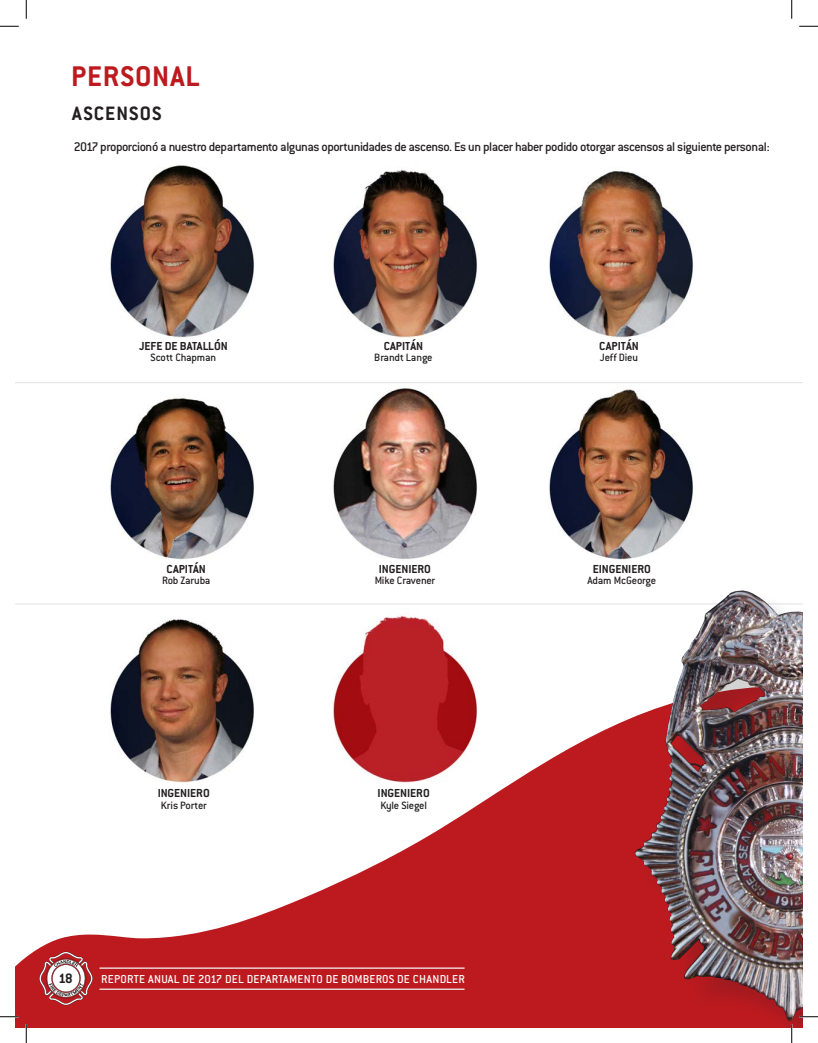
<style>
.page{position:relative;width:818px;height:1043px;background:#fff}
.page>*{position:absolute;margin:0;border:0;box-sizing:border-box;transform-origin:0 0}
.t1{font:700 31.25px "Conduit ITC";letter-spacing:.025em;color:#bd1a1f}
.t2{font:700 21.25px "Conduit ITC";letter-spacing:.05em;color:#231f20}
.t3{font:700 15px "Conduit ITC";color:#231f20}
.t4{font:500 13.75px "Conduit ITC";letter-spacing:-.035em;color:#231f20}
.t5{font:700 12.75px "Conduit ITC";color:#231f20}
.t6{font:500 12.62px "Conduit ITC";letter-spacing:.015em;color:#fff}
.t7{font:500 11.75px "Conduit ITC";letter-spacing:-.015em;color:#231f20}
</style>
<div class="page">
<svg style="left:15px;top:709px;width:611px;height:319px;fill:#bd1a1f"></svg>
<svg style="left:39px;top:951px;width:54px;height:54px"></svg>
<hr style="left:100px;top:967px;width:364px;height:1px;background:#f2f3f4">
<hr style="left:100px;top:988px;width:364px;height:1px;background:#f2f3f4">
<hr style="left:15px;top:382px;width:787px;height:1px;background:#e6e7e9">
<hr style="left:15px;top:603px;width:787px;height:1px;background:#e6e7e9">
<img style="left:626px;top:590px;width:176px;height:438px">
<img style="left:110px;top:165px;width:144px;height:173px">
<img style="left:110px;top:398px;width:144px;height:162px">
<img style="left:333px;top:169px;width:144px;height:169px">
<img style="left:333px;top:388px;width:144px;height:171px">
<img style="left:549px;top:171px;width:144px;height:167px">
<img style="left:549px;top:389px;width:144px;height:171px">
<img style="left:110px;top:619px;width:145px;height:164px">
<img style="left:333px;top:608px;width:144px;height:175px">
<svg style="left:0;top:25px;width:19px;height:2px"></svg>
<svg style="left:799px;top:25px;width:19px;height:2px"></svg>
<svg style="left:0;top:1015px;width:19px;height:2px"></svg>
<svg style="left:799px;top:1015px;width:19px;height:2px"></svg>
<svg style="left:25px;top:0;width:2px;height:19px"></svg>
<svg style="left:25px;top:1024px;width:2px;height:18px"></svg>
<svg style="left:791px;top:0;width:1px;height:19px"></svg>
<svg style="left:790px;top:1024px;width:2px;height:18px"></svg>
<p class="t1" style="left:71px;top:58px;width:130px">PERSONAL</p>
<p class="t2" style="left:72px;top:101px;width:91px">ASCENSOS</p>
<p class="t4" style="left:74px;top:138px;width:697px">2017 proporcionó a nuestro departamento algunas oportunidades de ascenso. Es un placer haber podido otorgar ascensos al siguiente personal:</p>
<p class="t5" style="left:139px;top:338px;width:90px">JEFE DE BATALLÓN</p>
<p class="t7" style="left:151px;top:351px;width:67px">Scott Chapman</p>
<p class="t5" style="left:166px;top:561px;width:41px">CAPITÁN</p>
<p class="t7" style="left:162px;top:574px;width:50px">Rob Zaruba</p>
<p class="t5" style="left:383px;top:338px;width:41px">CAPITÁN</p>
<p class="t7" style="left:374px;top:351px;width:60px">Brandt Lange</p>
<p class="t5" style="left:379px;top:561px;width:54px">INGENIERO</p>
<p class="t7" style="left:374px;top:574px;width:62px">Mike Cravener</p>
<p class="t5" style="left:158px;top:785px;width:54px">INGENIERO</p>
<p class="t7" style="left:161px;top:798px;width:47px">Kris Porter</p>
<p class="t5" style="left:377px;top:785px;width:54px">INGENIERO</p>
<p class="t7" style="left:380px;top:798px;width:48px">Kyle Siegel</p>
<p class="t3" style="left:58px;top:969px;width:16px">18</p>
<p class="t6" style="left:101px;top:971px;width:365px">REPORTE ANUAL DE 2017 DEL DEPARTAMENTO DE BOMBEROS DE CHANDLER</p>
<p class="t5" style="left:599px;top:338px;width:41px">CAPITÁN</p>
<p class="t7" style="left:600px;top:351px;width:40px">Jeff Dieu</p>
<p class="t5" style="left:592px;top:561px;width:60px">EINGENIERO</p>
<p class="t7" style="left:587px;top:574px;width:70px">Adam McGeorge</p>
</div>
